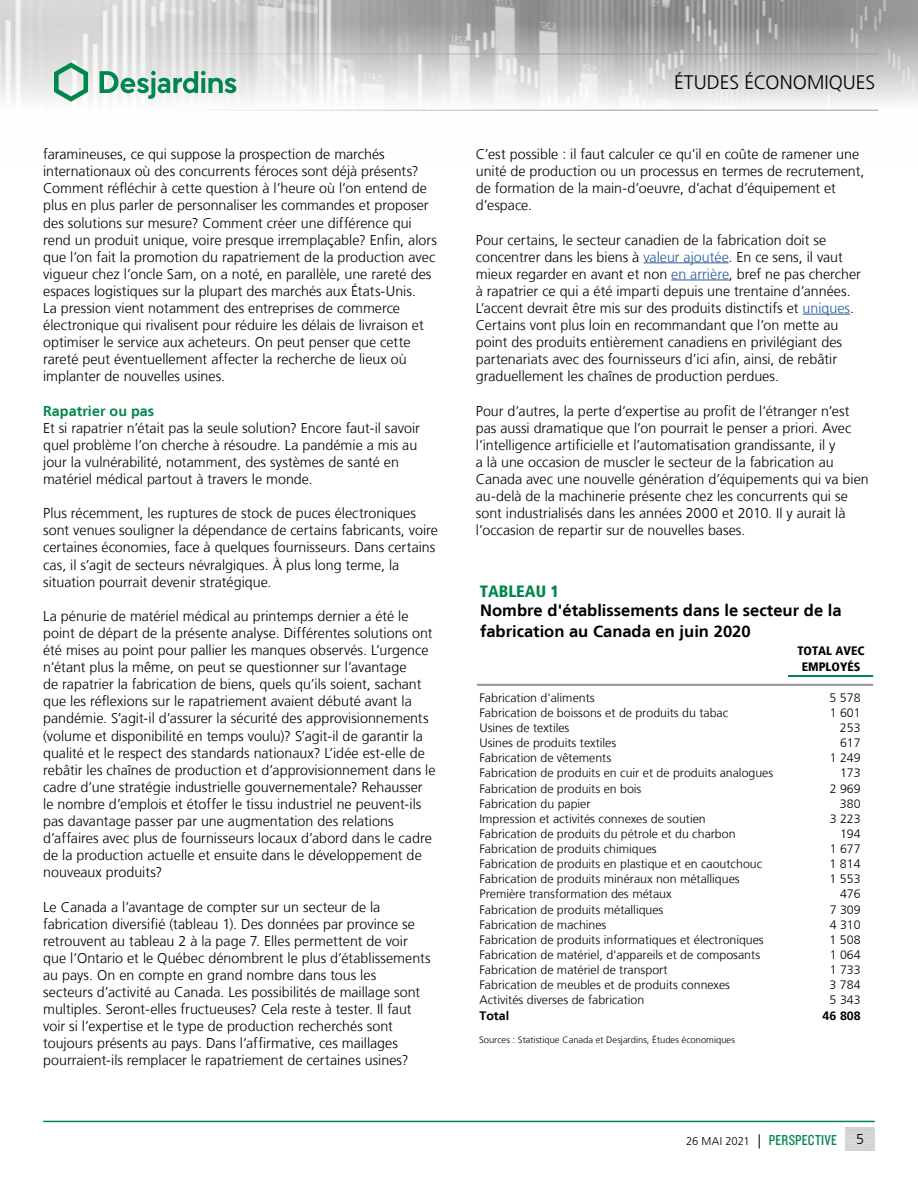
<style>
.page{position:relative;width:918px;height:1188px;background:#fff}
.page>*{position:absolute;margin:0;border:0;box-sizing:border-box;transform-origin:0 0}
.t1{font:300 19.5px "Frutiger LT";color:#000}
.t2{font:italic 700 16.35px/20.4px "Frutiger LT";color:#000}
.t3{font:900 condensed 16.35px "Frutiger LT";color:#00874e}
.t4{font:15px "Knockout 29 Junior Ltweight";letter-spacing:.015em;color:#00874e}
.t5{font:300 14.25px/17.1px "Frutiger LT";color:#000}
.t6{font:700 14.25px "Frutiger LT";letter-spacing:.005em;color:#00874e}
.t7{font:300 12.15px "Frutiger LT";color:#000}
.t8{font:900 condensed 12.15px/16px "Frutiger LT";color:#000;text-align:center}
.t9{font:italic 700 12.15px "Frutiger LT";color:#000}
.t10{font:300 9.3px "Frutiger LT";color:#000}
.s1{color:#275b9b}
.s2{font-family:"Frutiger LT";font-weight:300;font-size:11.25px;color:#000}
.s3{font-family:"Frutiger LT";font-weight:300;font-size:14.25px;color:#000}
</style>
<div class="page">
<img style="left:0;top:0;width:918px;height:110px">
<hr style="left:0;top:54px;width:878px;height:1px;background:#9d9d9c">
<hr style="left:0;top:110px;width:878px;height:1px;background:#9d9d9c">
<svg style="left:54px;top:62px;width:34px;height:40px"></svg>
<svg style="left:100px;top:71px;width:136px;height:28px"></svg>
<hr style="left:43px;top:1121px;width:832px;height:1px;background:#00874e">
<hr style="left:643px;top:262px;width:86px;height:1px;background:#275b9b">
<hr style="left:671px;top:280px;width:58px;height:1px;background:#275b9b">
<hr style="left:803px;top:314px;width:47px;height:1px;background:#275b9b">
<hr style="left:789px;top:675px;width:84px;height:2px;background:#00874e">
<hr style="left:477px;top:684px;width:396px;height:1px;background:#9d9c9c">
<p class="t5" style="left:43px;top:146px;width:395px">faramineuses, ce qui suppose la prospection de marchés internationaux où des concurrents féroces sont déjà présents?<br>Comment réfléchir à cette question à l’heure où l’on entend de plus en plus parler de personnaliser les commandes et proposer des solutions sur mesure? Comment créer une différence qui rend un produit unique, voire presque irremplaçable? Enfin, alors que l’on fait la promotion du rapatriement de la production avec vigueur chez l’oncle Sam, on a noté, en parallèle, une rareté des espaces logistiques sur la plupart des marchés aux États-Unis.<br>La pression vient notamment des entreprises de commerce électronique qui rivalisent pour réduire les délais de livraison et optimiser le service aux acheteurs. On peut penser que cette rareté peut éventuellement affecter la recherche de lieux où implanter de nouvelles usines.</p>
<p class="t6" style="left:43px;top:402px;width:113px">Rapatrier ou pas</p>
<p class="t5" style="left:43px;top:420px;width:378px">Et si rapatrier n’était pas la seule solution? Encore faut-il savoir quel problème l’on cherche à résoudre. La pandémie a mis au jour la vulnérabilité, notamment, des systèmes de santé en matériel médical partout à travers le monde.</p>
<p class="t5" style="left:43px;top:505px;width:396px">Plus récemment, les ruptures de stock de puces électroniques sont venues souligner la dépendance de certains fabricants, voire certaines économies, face à quelques fournisseurs. Dans certains cas, il s’agit de secteurs névralgiques. À plus long terme, la situation pourrait devenir stratégique.</p>
<p class="t5" style="left:43px;top:608px;width:394px">La pénurie de matériel médical au printemps dernier a été le point de départ de la présente analyse. Différentes solutions ont été mises au point pour pallier les manques observés. L’urgence n’étant plus la même, on peut se questionner sur l’avantage<br>de rapatrier la fabrication de biens, quels qu’ils soient, sachant que les réflexions sur le rapatriement avaient débuté avant la pandémie. S’agit-il d’assurer la sécurité des approvisionnements (volume et disponibilité en temps voulu)? S’agit-il de garantir la qualité et le respect des standards nationaux? L’idée est-elle de rebâtir les chaînes de production et d’approvisionnement dans le cadre d’une stratégie industrielle gouvernementale? Rehausser le nombre d’emplois et étoffer le tissu industriel ne peuvent‑ils pas davantage passer par une augmentation des relations d’affaires avec plus de fournisseurs locaux d’abord dans le cadre de la production actuelle et ensuite dans le développement de nouveaux produits?</p>
<p class="t5" style="left:43px;top:898px;width:389px">Le Canada a l’avantage de compter sur un secteur de la fabrication diversifié (tableau 1). Des données par province se retrouvent au tableau 2 à la page 7. Elles permettent de voir que l’Ontario et le Québec dénombrent le plus d’établissements au pays. On en compte en grand nombre dans tous les<br>secteurs d’activité au Canada. Les possibilités de maillage sont multiples. Seront-elles fructueuses? Cela reste à tester. Il faut voir si l’expertise et le type de production recherchés sont toujours présents au pays. Dans l’affirmative, ces maillages pourraient-ils remplacer le rapatriement de certaines usines?</p>
<h1 class="t1" style="left:674px;top:72px;width:203px">ÉTUDES ÉCONOMIQUES</h1>
<p class="t5" style="left:476px;top:146px;width:390px">C’est possible : il faut calculer ce qu’il en coûte de ramener une unité de production ou un processus en termes de recrutement, de formation de la main-d’oeuvre, d’achat d’équipement et d’espace.</p>
<p class="t5" style="left:476px;top:231px;width:387px">Pour certains, le secteur canadien de la fabrication doit se concentrer dans les biens à <span class="s1">valeur ajoutée</span>. En ce sens, il vaut mieux regarder en avant et non <span class="s1">en arrière</span>, bref ne pas chercher à rapatrier ce qui a été imparti depuis une trentaine d’années.<br>L’accent devrait être mis sur des produits distinctifs et <span class="s1">uniques</span>.<br>Certains vont plus loin en recommandant que l’on mette au point des produits entièrement canadiens en privilégiant des partenariats avec des fournisseurs d’ici afin, ainsi, de rebâtir graduellement les chaînes de production perdues.</p>
<p class="t5" style="left:476px;top:402px;width:394px">Pour d’autres, la perte d’expertise au profit de l’étranger n’est pas aussi dramatique que l’on pourrait le penser a priori. Avec l’intelligence artificielle et l’automatisation grandissante, il y<br>a là une occasion de muscler le secteur de la fabrication au Canada avec une nouvelle génération d’équipements qui va bien au-delà de la machinerie présente chez les concurrents qui se sont industrialisés dans les années 2000 et 2010. Il y aurait là l’occasion de repartir sur de nouvelles bases.</p>
<p class="t3" style="left:480px;top:582px;width:81px">TABLEAU 1</p>
<p class="t2" style="left:480px;top:601px;width:363px">Nombre d'établissements dans le secteur de la fabrication au Canada en juin 2020</p>
<p class="t8" style="left:797px;top:643px;width:69px">TOTAL AVEC<br>EMPLOYÉS</p>
<p class="t7" style="left:479px;top:691px;width:117px">Fabrication d'aliments</p>
<p class="t7" style="left:829px;top:691px;width:33px">5 578</p>
<p class="t7" style="left:479px;top:706px;width:250px">Fabrication de boissons et de produits du tabac</p>
<p class="t7" style="left:830px;top:706px;width:32px">1 601</p>
<p class="t7" style="left:479px;top:721px;width:91px">Usines de textiles</p>
<p class="t7" style="left:840px;top:721px;width:22px">253</p>
<p class="t7" style="left:479px;top:736px;width:138px">Usines de produits textiles</p>
<p class="t7" style="left:840px;top:736px;width:22px">617</p>
<p class="t7" style="left:479px;top:751px;width:133px">Fabrication de vêtements</p>
<p class="t7" style="left:830px;top:751px;width:32px">1 249</p>
<p class="t7" style="left:479px;top:766px;width:295px">Fabrication de produits en cuir et de produits analogues</p>
<p class="t7" style="left:840px;top:766px;width:22px">173</p>
<p class="t7" style="left:479px;top:781px;width:163px">Fabrication de produits en bois</p>
<p class="t7" style="left:830px;top:781px;width:32px">2 969</p>
<p class="t7" style="left:479px;top:797px;width:112px">Fabrication du papier</p>
<p class="t7" style="left:840px;top:797px;width:22px">380</p>
<p class="t7" style="left:479px;top:812px;width:228px">Impression et activités connexes de soutien</p>
<p class="t7" style="left:830px;top:812px;width:32px">3 223</p>
<p class="t7" style="left:479px;top:827px;width:258px">Fabrication de produits du pétrole et du charbon</p>
<p class="t7" style="left:840px;top:827px;width:22px">194</p>
<p class="t7" style="left:479px;top:842px;width:179px">Fabrication de produits chimiques</p>
<p class="t7" style="left:830px;top:842px;width:32px">1 677</p>
<p class="t7" style="left:479px;top:857px;width:284px">Fabrication de produits en plastique et en caoutchouc</p>
<p class="t7" style="left:830px;top:857px;width:33px">1 814</p>
<p class="t7" style="left:479px;top:872px;width:262px">Fabrication de produits minéraux non métalliques</p>
<p class="t7" style="left:830px;top:872px;width:33px">1 553</p>
<p class="t7" style="left:479px;top:887px;width:194px">Première transformation des métaux</p>
<p class="t7" style="left:840px;top:887px;width:22px">476</p>
<p class="t7" style="left:479px;top:903px;width:185px">Fabrication de produits métalliques</p>
<p class="t7" style="left:830px;top:903px;width:32px">7 309</p>
<p class="t7" style="left:479px;top:918px;width:128px">Fabrication de machines</p>
<p class="t7" style="left:830px;top:918px;width:32px">4 310</p>
<p class="t7" style="left:479px;top:933px;width:286px">Fabrication de produits informatiques et électroniques</p>
<p class="t7" style="left:830px;top:933px;width:33px">1 508</p>
<p class="t7" style="left:479px;top:948px;width:282px">Fabrication de matériel, d'appareils et de composants</p>
<p class="t7" style="left:830px;top:948px;width:32px">1 064</p>
<p class="t7" style="left:479px;top:963px;width:190px">Fabrication de matériel de transport</p>
<p class="t7" style="left:830px;top:963px;width:32px">1 733</p>
<p class="t7" style="left:479px;top:978px;width:252px">Fabrication de meubles et de produits connexes</p>
<p class="t7" style="left:830px;top:978px;width:33px">3 784</p>
<p class="t7" style="left:479px;top:993px;width:166px">Activités diverses de fabrication</p>
<p class="t7" style="left:830px;top:993px;width:33px">5 343</p>
<p class="t9" style="left:479px;top:1008px;width:31px">Total</p>
<p class="t9" style="left:823px;top:1008px;width:40px">46 808</p>
<p class="t10" style="left:479px;top:1035px;width:257px">Sources : Statistique Canada et Desjardins, Études économiques</p>
<p class="t4" style="left:686px;top:1130px;width:153px"><span class="s2">26 MAI 2021</span> <span class="s3">|</span> PERSPECTIVE</p>
<p class="t5" style="left:856px;top:1131px;width:9px">5</p>
</div>
